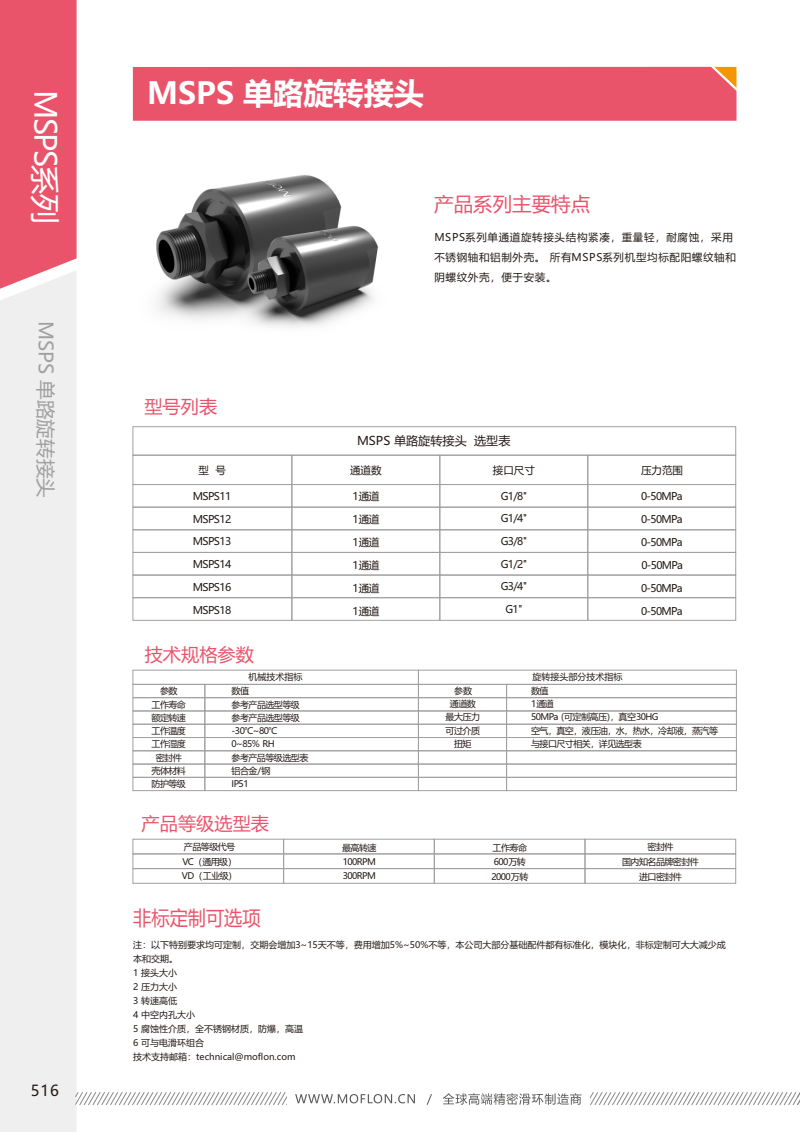
<style>
.page{position:relative;width:800px;height:1132px;background:#fff}
.page>*{position:absolute;margin:0;border:0;box-sizing:border-box;transform-origin:0 0}
.t1{font:700 30.15px "Microsoft Ya Hei";color:#fff}
.t2{font:30px "Microsoft Ya Hei";letter-spacing:-.06em;color:#fff}
.t3{font:20.1px "Microsoft Ya Hei";color:#e9546b;scale:.91 1}
.t4{font:19.5px "Microsoft Ya Hei";color:#a0a0a1}
.t5{font:19.5px "Microsoft Ya Hei";color:#e9546b}
.t6{font:18px "Microsoft Ya Hei";color:#e9546b}
.t7{font:15px "Microsoft Ya Hei";color:#231916}
.t8{font:12px "Microsoft Ya Hei";color:#231916}
.t9{font:10.5px/22.8px "Microsoft Ya Hei";color:#231916;text-align:justify}
.t10{font:10.5px/20px "Microsoft Ya Hei";letter-spacing:.065em;color:#231916}
.t11{font:10.5px/22.6px "Microsoft Ya Hei";letter-spacing:-.06em;color:#231916;text-align:center}
.t12{font:9px/13.2px "Microsoft Ya Hei";letter-spacing:-.06em;color:#231916}
.t13{font:9px/14px "Microsoft Ya Hei";color:#231916}
</style>
<div class="page">
<img style="left:156px;top:175px;width:223px;height:152px">
<div style="left:0;top:0;width:77px;height:270px;background:#e9546b"></div>
<div style="left:0;top:270px;width:76px;height:861px;background:#efeff0"></div>
<div style="left:133px;top:67px;width:603px;height:54px;background:#e9546b"></div>
<div style="left:132px;top:426px;width:604px;height:29px;border:1px solid #a0a0a1"></div>
<div style="left:291px;top:506px;width:149px;height:24px;border:1px solid #a0a0a1"></div>
<div style="left:132px;top:529px;width:160px;height:23px;border:1px solid #a0a0a1"></div>
<div style="left:291px;top:529px;width:149px;height:23px;border:1px solid #a0a0a1"></div>
<div style="left:132px;top:552px;width:160px;height:23px;border:1px solid #a0a0a1"></div>
<div style="left:291px;top:552px;width:149px;height:23px;border:1px solid #a0a0a1"></div>
<div style="left:132px;top:574px;width:160px;height:24px;border:1px solid #a0a0a1"></div>
<div style="left:291px;top:574px;width:149px;height:24px;border:1px solid #a0a0a1"></div>
<div style="left:439px;top:506px;width:149px;height:24px;border:1px solid #a0a0a1"></div>
<div style="left:439px;top:529px;width:149px;height:23px;border:1px solid #a0a0a1"></div>
<div style="left:439px;top:552px;width:149px;height:23px;border:1px solid #a0a0a1"></div>
<div style="left:439px;top:574px;width:149px;height:24px;border:1px solid #a0a0a1"></div>
<div style="left:132px;top:597px;width:160px;height:23px;border:1px solid #a0a0a1"></div>
<div style="left:439px;top:597px;width:149px;height:23px;border:1px solid #a0a0a1"></div>
<div style="left:132px;top:454px;width:160px;height:31px;border:1px solid #a0a0a1"></div>
<div style="left:291px;top:454px;width:149px;height:31px;border:1px solid #a0a0a1"></div>
<div style="left:439px;top:454px;width:149px;height:31px;border:1px solid #a0a0a1"></div>
<div style="left:587px;top:484px;width:149px;height:23px;border:1px solid #a0a0a1"></div>
<div style="left:587px;top:506px;width:149px;height:24px;border:1px solid #a0a0a1"></div>
<div style="left:587px;top:529px;width:149px;height:23px;border:1px solid #a0a0a1"></div>
<div style="left:587px;top:552px;width:149px;height:23px;border:1px solid #a0a0a1"></div>
<div style="left:587px;top:574px;width:149px;height:24px;border:1px solid #a0a0a1"></div>
<div style="left:587px;top:597px;width:149px;height:23px;border:1px solid #a0a0a1"></div>
<div style="left:587px;top:454px;width:149px;height:31px;border:1px solid #a0a0a1"></div>
<div style="left:132px;top:506px;width:160px;height:24px;border:1px solid #a0a0a1"></div>
<div style="left:132px;top:669px;width:287px;height:15px;border:1px solid #a0a0a1"></div>
<div style="left:204px;top:683px;width:215px;height:14px;border:1px solid #a0a0a1"></div>
<div style="left:132px;top:683px;width:73px;height:14px;border:1px solid #a0a0a1"></div>
<div style="left:204px;top:697px;width:215px;height:14px;border:1px solid #a0a0a1"></div>
<div style="left:132px;top:697px;width:73px;height:14px;border:1px solid #a0a0a1"></div>
<div style="left:204px;top:723px;width:215px;height:14px;border:1px solid #a0a0a1"></div>
<div style="left:132px;top:723px;width:73px;height:14px;border:1px solid #a0a0a1"></div>
<div style="left:204px;top:710px;width:215px;height:14px;border:1px solid #a0a0a1"></div>
<div style="left:132px;top:710px;width:73px;height:14px;border:1px solid #a0a0a1"></div>
<div style="left:204px;top:736px;width:215px;height:15px;border:1px solid #a0a0a1"></div>
<div style="left:132px;top:736px;width:73px;height:15px;border:1px solid #a0a0a1"></div>
<div style="left:204px;top:750px;width:215px;height:14px;border:1px solid #a0a0a1"></div>
<div style="left:132px;top:750px;width:73px;height:14px;border:1px solid #a0a0a1"></div>
<div style="left:204px;top:776px;width:215px;height:14px;border:1px solid #a0a0a1"></div>
<div style="left:132px;top:776px;width:73px;height:14px;border:1px solid #a0a0a1"></div>
<div style="left:204px;top:763px;width:215px;height:14px;border:1px solid #a0a0a1"></div>
<div style="left:132px;top:763px;width:73px;height:14px;border:1px solid #a0a0a1"></div>
<div style="left:418px;top:669px;width:318px;height:15px;border:1px solid #a0a0a1"></div>
<div style="left:506px;top:683px;width:230px;height:14px;border:1px solid #a0a0a1"></div>
<div style="left:418px;top:683px;width:89px;height:14px;border:1px solid #a0a0a1"></div>
<div style="left:506px;top:697px;width:230px;height:14px;border:1px solid #a0a0a1"></div>
<div style="left:418px;top:697px;width:89px;height:14px;border:1px solid #a0a0a1"></div>
<div style="left:506px;top:710px;width:230px;height:14px;border:1px solid #a0a0a1"></div>
<div style="left:418px;top:710px;width:89px;height:14px;border:1px solid #a0a0a1"></div>
<div style="left:506px;top:723px;width:230px;height:14px;border:1px solid #a0a0a1"></div>
<div style="left:418px;top:723px;width:89px;height:14px;border:1px solid #a0a0a1"></div>
<div style="left:506px;top:776px;width:230px;height:14px;border:1px solid #a0a0a1"></div>
<div style="left:418px;top:776px;width:89px;height:14px;border:1px solid #a0a0a1"></div>
<div style="left:506px;top:763px;width:230px;height:14px;border:1px solid #a0a0a1"></div>
<div style="left:418px;top:763px;width:89px;height:14px;border:1px solid #a0a0a1"></div>
<div style="left:506px;top:750px;width:230px;height:14px;border:1px solid #a0a0a1"></div>
<div style="left:418px;top:750px;width:89px;height:14px;border:1px solid #a0a0a1"></div>
<div style="left:506px;top:736px;width:230px;height:15px;border:1px solid #a0a0a1"></div>
<div style="left:418px;top:736px;width:89px;height:15px;border:1px solid #a0a0a1"></div>
<div style="left:132px;top:838px;width:152px;height:16px;border:1px solid #a0a0a1"></div>
<div style="left:132px;top:853px;width:152px;height:15px;border:1px solid #a0a0a1"></div>
<div style="left:132px;top:867px;width:152px;height:16px;border:1px solid #a0a0a1"></div>
<div style="left:283px;top:838px;width:151px;height:16px;border:1px solid #a0a0a1"></div>
<div style="left:283px;top:853px;width:151px;height:15px;border:1px solid #a0a0a1"></div>
<div style="left:283px;top:867px;width:151px;height:16px;border:1px solid #a0a0a1"></div>
<div style="left:584px;top:838px;width:152px;height:16px;border:1px solid #a0a0a1"></div>
<div style="left:584px;top:853px;width:152px;height:15px;border:1px solid #a0a0a1"></div>
<div style="left:584px;top:867px;width:152px;height:16px;border:1px solid #a0a0a1"></div>
<div style="left:434px;top:838px;width:151px;height:16px;border:1px solid #a0a0a1"></div>
<div style="left:434px;top:853px;width:151px;height:15px;border:1px solid #a0a0a1"></div>
<div style="left:434px;top:867px;width:151px;height:16px;border:1px solid #a0a0a1"></div>
<svg style="left:74px;top:1090px;width:725px;height:15px"></svg>
<h2 class="t2" style="left:59px;top:90px;width:135px;rotate:90deg">MSPS系列</h2>
<h3 class="t4" style="left:54px;top:321px;width:178px;rotate:90deg">MSPS 单路旋转接头</h3>
<h3 class="t7" style="left:31px;top:1083px;width:30px">516</h3>
<h1 class="t1" style="left:147px;top:80px;width:278px">MSPS 单路旋转接头</h1>
<h3 class="t5" style="left:434px;top:195px;width:157px">产品系列主要特点</h3>
<p class="t10" style="left:434px;top:228px;width:303px">MSPS系列单通道旋转接头结构紧凑，重量轻，耐腐蚀，采用不锈钢轴和铝制外壳。所有MSPS系列机型均标配阳螺纹轴和阴螺纹外壳，便于安装。</p>
<h3 class="t6" style="left:144px;top:398px;width:74px">型号列表</h3>
<h3 class="t8" style="left:357px;top:435px;width:155px">MSPS 单路旋转接头 选型表</h3>
<p class="t9" style="left:199px;top:459px;width:29px">型 号</p>
<p class="t9" style="left:350px;top:459px;width:33px">通道数</p>
<p class="t9" style="left:492px;top:459px;width:43px">接口尺寸</p>
<p class="t9" style="left:641px;top:459px;width:43px">压力范围</p>
<p class="t9" style="left:193px;top:485px;width:40px">MSPS11<br>MSPS12<br>MSPS13<br>MSPS14<br>MSPS16<br>MSPS18</p>
<p class="t9" style="left:352px;top:486px;width:28px">1通道1通道1通道1通道1通道1通道</p>
<p class="t11" style="left:500px;top:485px;width:28px">G1/8"<br>G1/4"<br>G3/8"<br>G1/2"<br>G3/4"<br>G1"</p>
<p class="t9" style="left:641px;top:485px;width:43px">0-50MPa 0-50MPa 0-50MPa 0-50MPa 0-50MPa 0-50MPa</p>
<h3 class="t6" style="left:145px;top:646px;width:111px">技术规格参数</h3>
<p class="t12" style="left:248px;top:671px;width:55px">机械技术指标</p>
<p class="t12" style="left:151px;top:685px;width:36px;text-align:center">参数<br>工作寿命额定转速工作温度工作湿度密封件壳体材料防护等级</p>
<p class="t12" style="left:231px;top:685px;width:78px">数值<br>参考产品选型等级参考产品选型等级-30℃~80℃<br>0~85% RH<br>参考产品等级选型表铝合金/钢<br>IP51</p>
<p class="t13" style="left:532px;top:670px;width:91px">旋转接头部分技术指标</p>
<p class="t12" style="left:445px;top:684px;width:36px;text-align:center">参数<br>通道数最大压力可过介质扭矩</p>
<p class="t12" style="left:531px;top:684px;width:188px">数值<br>1通道<br>50MPa (可定制高压)，真空30HG<br>空气，真空，液压油，水，热水，冷却液，蒸汽等与接口尺寸相关，详见选型表</p>
<h3 class="t6" style="left:141px;top:815px;width:129px">产品等级选型表</h3>
<p class="t12" style="left:182px;top:839px;width:57px;line-height:14.7px">产品等级代号<br>VC（通用级）<br>VD（工业级）</p>
<p class="t12" style="left:342px;top:841px;width:36px;line-height:14px;text-align:justify">最高转速100RPM 300RPM</p>
<p class="t12" style="left:491px;top:840px;width:38px;line-height:14.4px">工作寿命<br>600万转<br>2000万转</p>
<p class="t12" style="left:622px;top:839px;width:78px;line-height:14.9px;text-align:center">密封件<br>国内知名品牌密封件进口密封件</p>
<h3 class="t3" style="left:133px;top:908px;width:142px">非标定制可选项</h3>
<p class="t13" style="left:133px;top:938px;width:594px">注：以下特别要求均可定制，交期会增加3~15天不等，费用增加5%~50%不等，本公司大部分基础配件都有标准化，模块化，非标定制可大大减少成本和交期。<br>1 接头大小<br>2 压力大小<br>3 转速高低<br>4 中空内孔大小<br>5 腐蚀性介质，全不锈钢材质，防爆，高温<br>6 可与电滑环组合<br>技术支持邮箱：technical@moflon.com</p>
</div>
